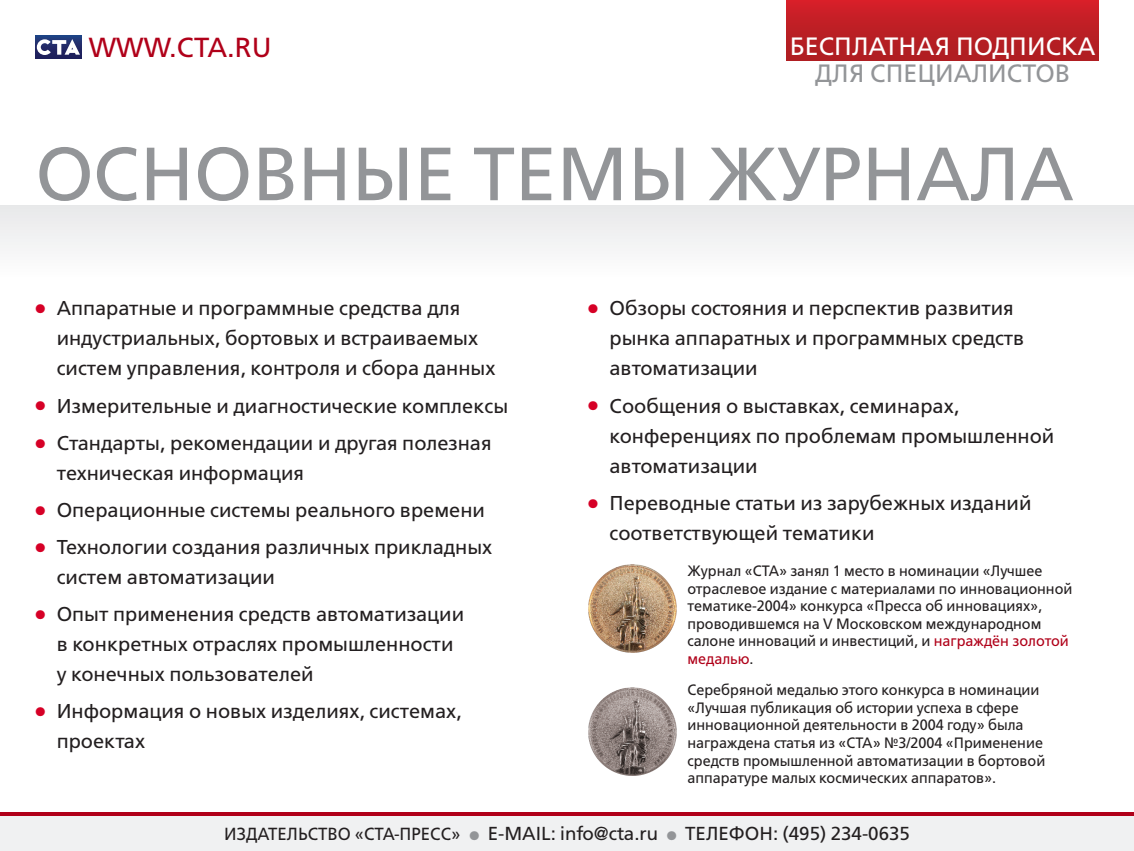
<style>
.page{position:relative;width:1134px;height:851px;background:#fff}
.page>*{position:absolute;margin:0;border:0;box-sizing:border-box;transform-origin:0 0}
.t1{font:75px "Free Set C";color:#939598}
.t2{font:27.5px "Free Set C";color:#b00019}
.t3{font:25px "Free Set C";color:#fff}
.t4{font:25px "Free Set C";color:#939598}
.t5{font:20px/30px "Free Set C";color:#231f20}
.t6{font:18.75px "Free Set C";color:#231f20}
.t7{font:15px/17.5px "Free Set C";color:#231f20;scale:.96 1}
.s1{color:#d60026}
.s2{color:#b00019}
.s3{font-size:17.5px}
.s4{color:#939598}
</style>
<div class="page">
<div style="left:787px;top:0;width:311px;height:60px;background:linear-gradient(to bottom,#d31f29,#ab1e21)"></div>
<div style="left:0;top:815px;width:1134px;height:35px;background:#f0f1f2"></div>
<hr style="left:0;top:812px;width:1134px;height:3px;background:#b00019">
<div style="left:0;top:206px;width:1134px;height:70px;background:#f2f3f4"></div>
<svg style="left:35px;top:35px;width:46px;height:23px"></svg>
<svg style="left:37px;top:39px;width:43px;height:16px"></svg>
<img style="left:588px;top:687px;width:61px;height:40px">
<img style="left:588px;top:564px;width:61px;height:40px">
<h2 class="t2" style="left:89px;top:31px;width:184px">WWW.CTA.RU</h2>
<p class="t3" style="left:790px;top:32px;width:307px">БЕСПЛАТНАЯ ПОДПИСКА</p>
<p class="t4" style="left:815px;top:59px;width:256px">ДЛЯ СПЕЦИАЛИСТОВ</p>
<h1 class="t1" style="left:35px;top:130px;width:1040px">ОСНОВНЫЕ ТЕМЫ ЖУРНАЛА</h1>
<p class="t5" style="left:57px;top:293px;width:440px;text-indent:-21px"><span class="s1">●</span> АППАРАТНЫЕ И ПРОГРАММНЫЕ СРЕДСТВА ДЛЯ<br>ИНДУСТРИАЛЬНЫХ, БОРТОВЫХ И ВСТРАИВАЕМЫХ<br>СИСТЕМ УПРАВЛЕНИЯ, КОНТРОЛЯ И СБОРА ДАННЫХ</p>
<p class="t5" style="left:35px;top:390px;width:474px"><span class="s1">●</span> ИЗМЕРИТЕЛЬНЫЕ И ДИАГНОСТИЧЕСКИЕ КОМПЛЕКСЫ</p>
<p class="t5" style="left:57px;top:427px;width:436px;text-indent:-21px"><span class="s1">●</span> СТАНДАРТЫ, РЕКОМЕНДАЦИИ И ДРУГАЯ ПОЛЕЗНАЯ<br>ТЕХНИЧЕСКАЯ ИНФОРМАЦИЯ</p>
<p class="t5" style="left:35px;top:495px;width:451px"><span class="s1">●</span> ОПЕРАЦИОННЫЕ СИСТЕМЫ РЕАЛЬНОГО ВРЕМЕНИ</p>
<p class="t5" style="left:57px;top:532px;width:437px;text-indent:-21px"><span class="s1">●</span> ТЕХНОЛОГИИ СОЗДАНИЯ РАЗЛИЧНЫХ ПРИКЛАДНЫХ<br>СИСТЕМ АВТОМАТИЗАЦИИ</p>
<p class="t5" style="left:57px;top:599px;width:409px;text-indent:-21px"><span class="s1">●</span> ОПЫТ ПРИМЕНЕНИЯ СРЕДСТВ АВТОМАТИЗАЦИИ<br>В КОНКРЕТНЫХ ОТРАСЛЯХ ПРОМЫШЛЕННОСТИ<br>У КОНЕЧНЫХ ПОЛЬЗОВАТЕЛЕЙ</p>
<p class="t5" style="left:57px;top:696px;width:407px;text-indent:-21px"><span class="s1">●</span> ИНФОРМАЦИЯ О НОВЫХ ИЗДЕЛИЯХ, СИСТЕМАХ,<br>ПРОЕКТАХ</p>
<p class="t5" style="left:609px;top:293px;width:416px;text-indent:-21px"><span class="s1">●</span> ОБЗОРЫ СОСТОЯНИЯ И ПЕРСПЕКТИВ РАЗВИТИЯ<br>РЫНКА АППАРАТНЫХ И ПРОГРАММНЫХ СРЕДСТВ<br>АВТОМАТИЗАЦИИ</p>
<p class="t5" style="left:609px;top:390px;width:446px;text-indent:-21px"><span class="s1">●</span> СООБЩЕНИЯ О ВЫСТАВКАХ, СЕМИНАРАХ,<br>КОНФЕРЕНЦИЯХ ПО ПРОБЛЕМАМ ПРОМЫШЛЕННОЙ<br>АВТОМАТИЗАЦИИ</p>
<p class="t5" style="left:609px;top:487px;width:423px;text-indent:-21px"><span class="s1">●</span> ПЕРЕВОДНЫЕ СТАТЬИ ИЗ ЗАРУБЕЖНЫХ ИЗДАНИЙ<br>СООТВЕТСТВУЮЩЕЙ ТЕМАТИКИ</p>
<p class="t7" style="left:687px;top:562px;width:402px">ЖУРНАЛ «СТА» ЗАНЯЛ 1 МЕСТО В НОМИНАЦИИ «ЛУЧШЕЕ ОТРАСЛЕВОЕ ИЗДАНИЕ С МАТЕРИАЛАМИ ПО ИННОВАЦИОННОЙ ТЕМАТИКЕ-2004» КОНКУРСА «ПРЕССА ОБ ИННОВАЦИЯХ», ПРОВОДИВШЕМСЯ НА V МОСКОВСКОМ МЕЖДУНАРОДНОМ САЛОНЕ ИННОВАЦИЙ И ИНВЕСТИЦИЙ, И <span class="s2">НАГРАЖДЁН ЗОЛОТОЙ МЕДАЛЬЮ</span>.</p>
<p class="t7" style="left:687px;top:681px;width:374px">СЕРЕБРЯНОЙ МЕДАЛЬЮ ЭТОГО КОНКУРСА В НОМИНАЦИИ «ЛУЧШАЯ ПУБЛИКАЦИЯ ОБ ИСТОРИИ УСПЕХА В СФЕРЕ ИННОВАЦИОННОЙ ДЕЯТЕЛЬНОСТИ В 2004 ГОДУ» БЫЛА НАГРАЖДЕНА СТАТЬЯ ИЗ «СТА» №3/2004 «ПРИМЕНЕНИЕ СРЕДСТВ ПРОМЫШЛЕННОЙ АВТОМАТИЗАЦИИ В БОРТОВОЙ АППАРАТУРЕ МАЛЫХ КОСМИЧЕСКИХ АППАРАТОВ».</p>
<p class="t6" style="left:224px;top:822px;width:687px"><span class="s3">ИЗДАТЕЛЬСТВО «СТА-ПРЕСС»</span> <span class="s4">●</span> E-MAIL: INFO@CTA.RU <span class="s4">●</span> ТЕЛЕФОН: (495) 234-0635</p>
</div>
